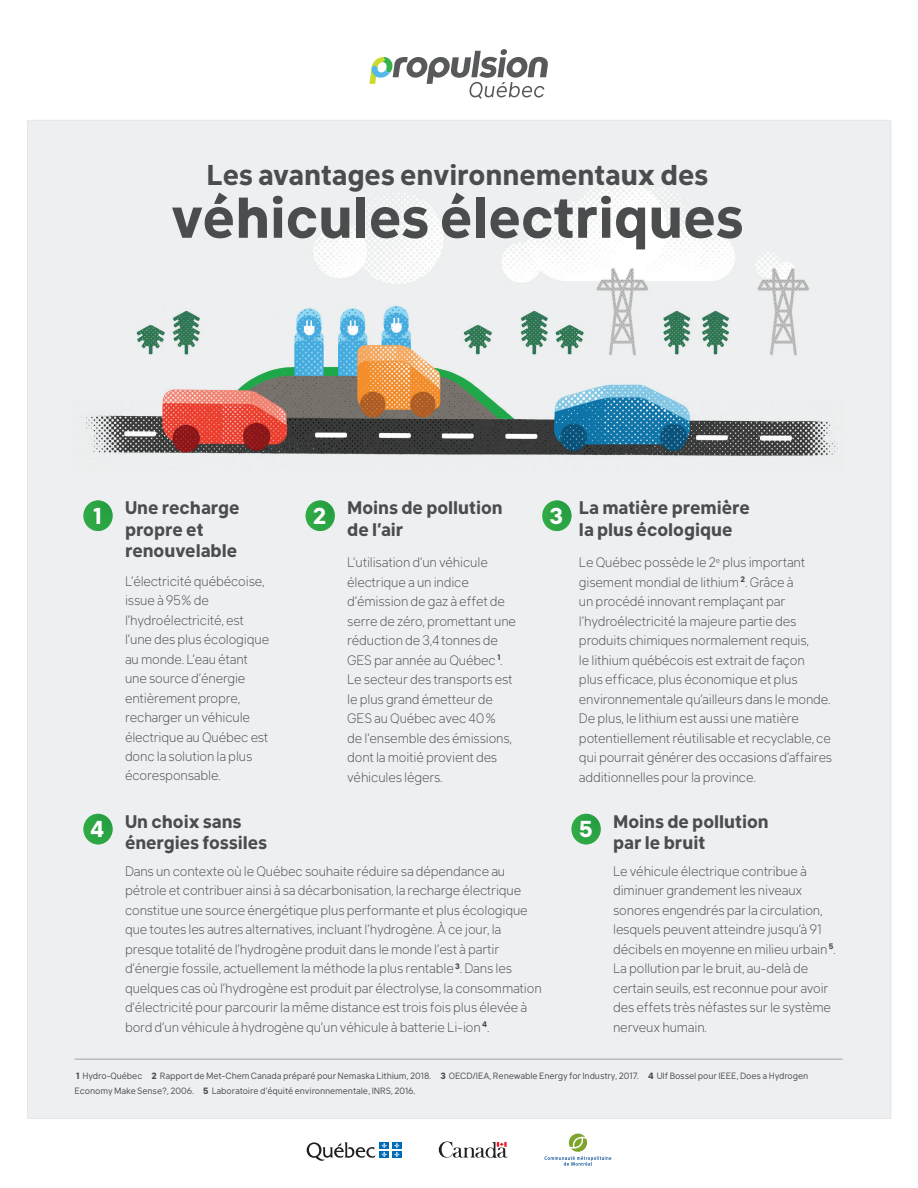
<style>
.page{position:relative;width:918px;height:1188px;background:#fff}
.page>*{position:absolute;margin:0;border:0;box-sizing:border-box;transform-origin:0 0}
.t1{font:700 56.55px "Klima";color:#4b4c4d}
.t2{font:700 28.35px "Klima";color:#4b4c4d}
.t3{font:700 22.8px "Klima";color:#fff}
.t4{font:700 18px/21.6px "Klima";color:#4b4c4d}
.t5{font:300 13.5px/19.5px "Klima";letter-spacing:-.01em;color:#4b4c4d}
.t6{font:9px/15px "Klima";letter-spacing:-.01em;color:#4b4c4d}
.s1{font-weight:700}
</style>
<div class="page">
<div style="left:27px;top:120px;width:864px;height:999px;background:#edeff0"></div>
<img style="left:81px;top:180px;width:757px;height:276px">
<svg style="left:369px;top:49px;width:179px;height:50px"></svg>
<img style="left:83px;top:500px;width:30px;height:31px">
<img style="left:83px;top:814px;width:30px;height:30px">
<img style="left:571px;top:814px;width:30px;height:30px">
<img style="left:306px;top:500px;width:29px;height:31px">
<img style="left:542px;top:500px;width:29px;height:31px">
<hr style="left:75px;top:1059px;width:768px;height:1px;background:#a0a2a5">
<svg style="left:307px;top:1142px;width:69px;height:19px"></svg>
<div style="left:379px;top:1142px;width:10px;height:6px;background:#006bb6"></div>
<div style="left:392px;top:1142px;width:10px;height:6px;background:#006bb6"></div>
<div style="left:379px;top:1151px;width:10px;height:6px;background:#006bb6"></div>
<svg style="left:382px;top:1143px;width:5px;height:14px"></svg>
<div style="left:392px;top:1151px;width:10px;height:6px;background:#006bb6"></div>
<svg style="left:394px;top:1143px;width:6px;height:14px"></svg>
<svg style="left:439px;top:1141px;width:69px;height:17px"></svg>
<svg style="left:545px;top:1134px;width:66px;height:32px"></svg>
<h2 class="t2" style="left:207px;top:150px;width:503px">Les avantages environnementaux des</h2>
<h1 class="t1" style="left:171px;top:168px;width:574px">véhicules électriques</h1>
<h3 class="t3" style="left:93px;top:496px;width:10px">1</h3>
<h3 class="t4" style="left:125px;top:495px;width:116px">Une recharge propre et renouvelable</h3>
<p class="t5" style="left:125px;top:570px;width:146px">L’électricité québécoise, issue à 95% de l’hydroélectricité, est l’une des plus écologique au monde. L’eau étant une source d’énergie entièrement propre, recharger un véhicule électrique au Québec est donc la solution la plus écoresponsable.</p>
<h3 class="t4" style="left:347px;top:495px;width:157px">Moins de pollution de l’air</h3>
<h3 class="t4" style="left:579px;top:495px;width:172px">La matière première la plus écologique</h3>
<h3 class="t3" style="left:313px;top:496px;width:15px">2</h3>
<h3 class="t3" style="left:550px;top:496px;width:15px">3</h3>
<p class="t5" style="left:347px;top:552px;width:170px">L’utilisation d’un véhicule électrique a un indice d’émission de gaz à effet de serre de zéro, promettant une réduction de 3,4tonnes de<br>GES par année au Québec <sup>1</sup>.<br>Le secteur des transports est le plus grand émetteur de<br>GES au Québec avec 40%<br>de l’ensemble des émissions, dont la moitié provient des véhicules légers.</p>
<p class="t5" style="left:579px;top:552px;width:255px">Le Québec possède le 2<sup>e</sup> plus important gisement mondial de lithium <sup>2</sup>. Grâce à<br>un procédé innovant remplaçant par l’hydroélectricité la majeure partie des produits chimiques normalement requis,<br>le lithium québécois est extrait de façon<br>plus efficace, plus économique et plus environnementale qu’ailleurs dans le monde.<br>De plus, le lithium est aussi une matière potentiellement réutilisable et recyclable, ce qui pourrait générer des occasions d’affaires additionnelles pour la province.</p>
<h3 class="t4" style="left:125px;top:808px;width:144px">Un choix sans énergies fossiles</h3>
<h3 class="t4" style="left:613px;top:808px;width:157px">Moins de pollution par le bruit</h3>
<h3 class="t3" style="left:90px;top:809px;width:16px">4</h3>
<h3 class="t3" style="left:579px;top:809px;width:15px">5</h3>
<p class="t5" style="left:125px;top:860px;width:418px">Dans un contexte où le Québec souhaite réduire sa dépendance au pétrole et contribuer ainsi à sa décarbonisation, la recharge électrique constitue une source énergétique plus performante et plus écologique que toutes les autres alternatives, incluant l’hydrogène. À ce jour, la presque totalité de l’hydrogène produit dans le monde l’est à partir d’énergie fossile, actuellement la méthode la plus rentable <sup>3</sup>. Dans les quelques cas où l’hydrogène est produit par électrolyse, la consommation d’électricité pour parcourir la même distance est trois fois plus élevée à bord d’un véhicule à hydrogène qu’un véhicule à batterie Li-ion <sup>4</sup>.</p>
<p class="t6" style="left:75px;top:1067px;width:735px"><span class="s1">1</span> Hydro-Québec <span class="s1">2</span> Rapport de Met-Chem Canada préparé pour Nemaska Lithium, 2018. <span class="s1">3</span> OECD/IEA, Renewable Energy for Industry, 2017. <span class="s1">4</span> Ulf Bossel pour IEEE, Does a Hydrogen<br>Economy Make Sense?, 2006. <span class="s1">5</span> Laboratoire d’équité environnementale, INRS, 2016.</p>
<p class="t5" style="left:613px;top:860px;width:224px">Le véhicule électrique contribue à diminuer grandement les niveaux sonores engendrés par la circulation, lesquels peuvent atteindre jusqu’à 91 décibels en moyenne en milieu urbain <sup>5</sup>.<br>La pollution par le bruit, au-delà de certain seuils, est reconnue pour avoir des effets très néfastes sur le système nerveux humain.</p>
</div>
